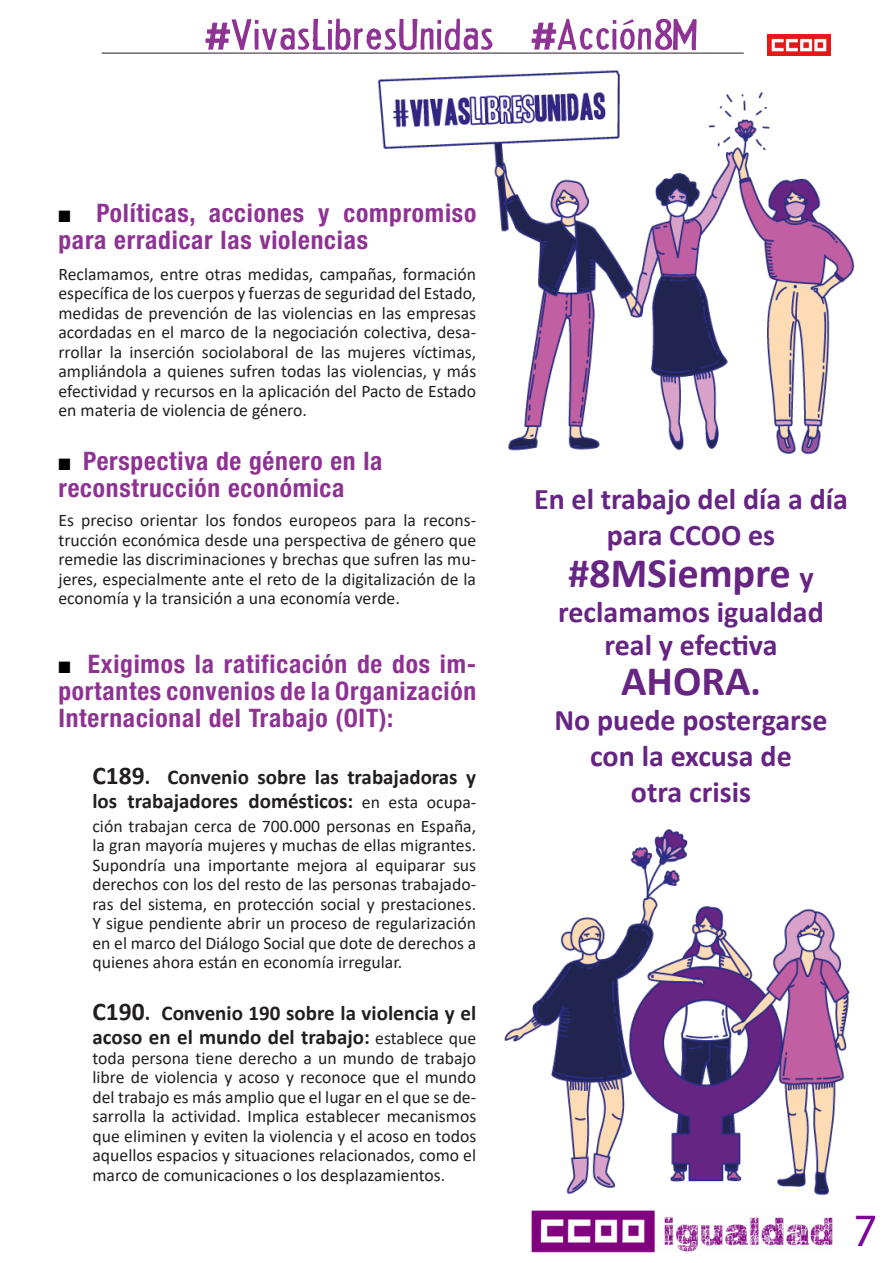
<style>
.page{position:relative;width:893px;height:1263px;background:#fff}
.page>*{position:absolute;margin:0;border:0;box-sizing:border-box;transform-origin:0 0}
.t1{font:46.5px "Myriad Pro";color:#7b029a}
.t2{font:700 42px "Calibri";color:#662483}
.Balazo{font:38.7px "Headline Two HPLHS";letter-spacing:.03em;color:#8e3393;scale:1.32 1}
.t3{font:700 30px "Calibri";color:#662483}
.Balazo-2{font:700 condensed 25.5px/27px "Helvetica Neue";letter-spacing:.03em;color:#8e3393}
.Balazo-3{font:700 21px/24px "Calibri";color:#231f20}
.Balazo-4{font:17.7px/19.5px "Calibri";color:#231f20;text-align:justify}
.s1{font-family:"Helvetica Neue";font-weight:700;font-stretch:condensed}
.s2{color:#000}
.s3{font-size:25.5px}
.s4{font-weight:400;font-size:17.7px}
.s5{font-size:30px}
.s6{font-size:39px}
</style>
<div class="page">
<hr style="left:102px;top:53px;width:642px;height:1px;background:#231f20">
<img style="left:768px;top:34px;width:62px;height:21px">
<img style="left:377px;top:70px;width:478px;height:385px">
<img style="left:504px;top:829px;width:346px;height:366px">
<img style="left:531px;top:1210px;width:301px;height:42px">
<p class="Balazo" style="left:205px;top:12px;width:375px"><span class="s1">#</span>VivasLibresUnidas <span class="s1">#</span>Acción8M</p>
<p class="Balazo-2" style="left:58px;top:199px;width:419px"><span class="s2">■</span> Políticas, acciones y compromiso para erradicar las violencias</p>
<p class="Balazo-4" style="left:58px;top:263px;width:419px">Reclamamos, entre otras medidas, campañas, formación específica de los cuerpos y fuerzas de seguridad del Estado, medidas de prevención de las violencias en las empresas acordadas en el marco de la negociación colectiva, desa&shy;rrollar la inserción sociolaboral de las mujeres víctimas, ampliándola a quienes sufren todas las violencias, y más efectividad y recursos en la aplicación del Pacto de Estado en materia de violencia de género.</p>
<p class="Balazo-2" style="left:58px;top:447px;width:326px"><span class="s2">■</span> Perspectiva de género en la</p>
<p class="Balazo-2" style="left:58px;top:474px;width:288px">reconstrucción económica</p>
<p class="Balazo-4" style="left:58px;top:510px;width:419px">Es preciso orientar los fondos europeos para la recons&shy;trucción económica desde una perspectiva de género que remedie las discriminaciones y brechas que sufren las mu&shy;jeres, especialmente ante el reto de la digitalización de la economía y la transición a una economía verde.</p>
<p class="Balazo-2" style="left:58px;top:650px;width:419px;text-align:justify"><span class="s2">■</span> Exigimos la ratificación de dos im&shy;portantes convenios de la Organización Internacional del Trabajo (OIT):</p>
<p class="Balazo-3" style="left:92px;top:764px;width:385px"><span class="s3">C189</span>. Convenio sobre las trabajadoras y los trabajadores domésticos: <span class="s4">en esta ocupa-</span></p>
<p class="Balazo-4" style="left:92px;top:815px;width:385px">ción trabajan cerca de 700.000 personas en España, la gran mayoría mujeres y muchas de ellas migrantes.<br>Supondría una importante mejora al equiparar sus derechos con los del resto de las personas trabajado&shy;ras del sistema, en protección social y prestaciones.<br>Y sigue pendiente abrir un proceso de regularización en el marco del Diálogo Social que dote de derechos a quienes ahora están en economía irregular.</p>
<p class="Balazo-3" style="left:92px;top:1001px;width:385px"><span class="s3">C190</span>. Convenio 190 sobre la violencia y el acoso en el mundo del trabajo: <span class="s4">establece que</span></p>
<p class="Balazo-4" style="left:92px;top:1047px;width:385px">toda persona tiene derecho a un mundo de trabajo libre de violencia y acoso y reconoce que el mundo del trabajo es más amplio que el lugar en el que se de&shy;sarrolla la actividad. Implica establecer mecanismos que eliminen y eviten la violencia y el acoso en todos aquellos espacios y situaciones relacionados, como el marco de comunicaciones o los desplazamientos.</p>
<p class="t3" style="left:534px;top:478px;width:315px">En el trabajo del día a día</p>
<p class="t3" style="left:607px;top:514px;width:170px">para CCOO es</p>
<p class="t2" style="left:568px;top:544px;width:247px">#8MSiempre <span class="s5">y</span></p>
<p class="t3" style="left:558px;top:591px;width:267px">reclamamos igualdad</p>
<p class="t3" style="left:604px;top:624px;width:175px">real y efectiva</p>
<p class="t2" style="left:621px;top:652px;width:141px">AHORA<span class="s6">.</span></p>
<p class="t3" style="left:554px;top:699px;width:275px">No puede postergarse</p>
<p class="t3" style="left:590px;top:735px;width:203px">con la excusa de</p>
<p class="t3" style="left:631px;top:771px;width:122px">otra crisis</p>
<p class="t1" style="left:853px;top:1202px;width:25px">7</p>
</div>
